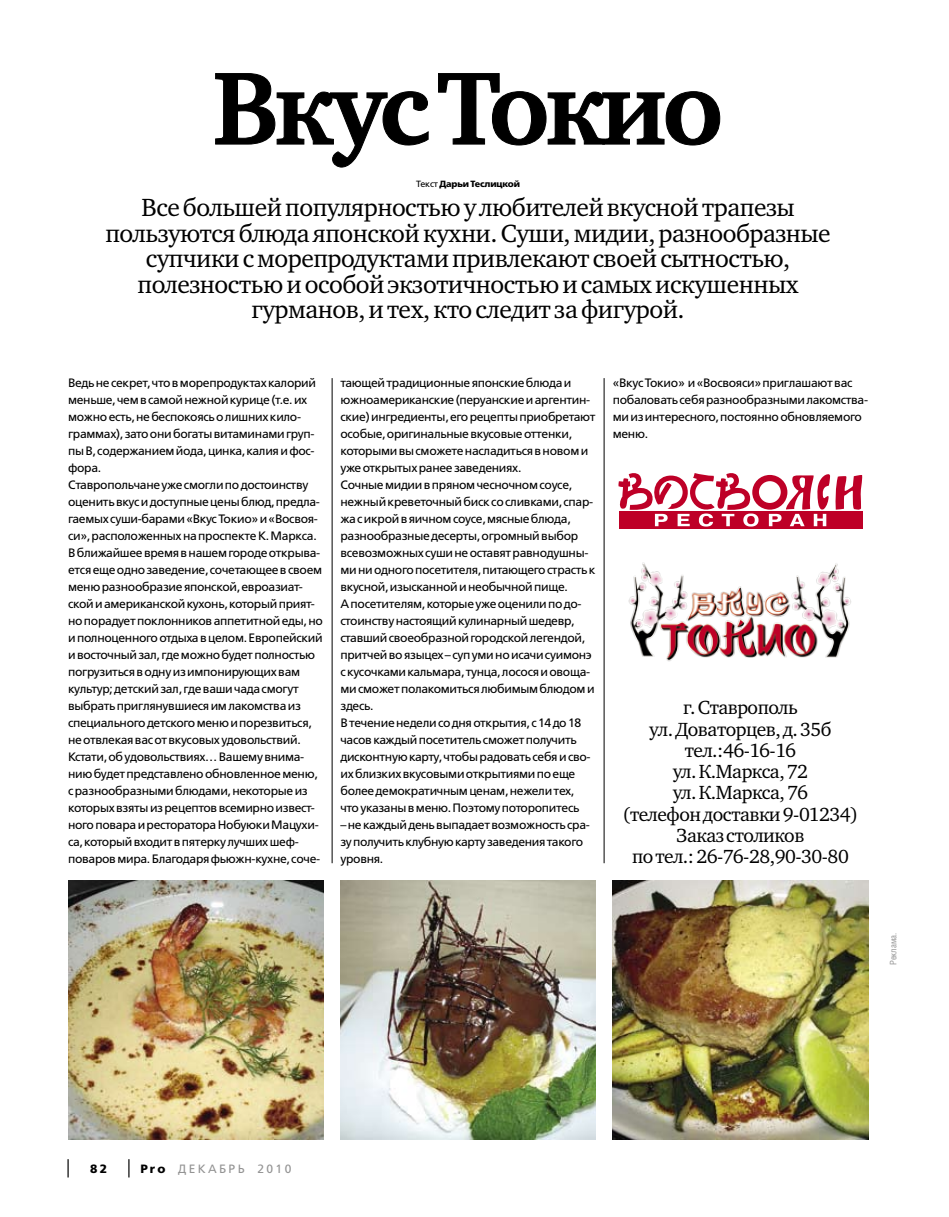
<style>
.page{position:relative;width:949px;height:1217px;background:#fff}
.page>*{position:absolute;margin:0;border:0;box-sizing:border-box;transform-origin:0 0}
.t1{font:700 105px "Charter C";letter-spacing:-.045em;color:#000}
.t2{font:25.5px/25.5px "Charter C";letter-spacing:-.02em;color:#000;text-align:center}
.t3{font:19.5px/21.3px "Charter C";letter-spacing:-.025em;color:#000;text-align:center}
.t4{font:12.15px/17px "Free Set C";letter-spacing:-.025em;color:#000}
.t5{font:12px "Free Set C";letter-spacing:.2em;color:#939393}
.t6{font:12px "Free Set Bold C";color:#000}
.t7{font:9px "Free Set Bold C";letter-spacing:-.01em;color:#000}
.t8{font:9px "Helios Cond";letter-spacing:-.005em;color:#939393}
.s1{font-family:"Free Set C"}
.s2{font-family:"Free Set Bold C";color:#000}
</style>
<div class="page">
<svg style="left:129px;top:1159px;width:1px;height:18px"></svg>
<svg style="left:68px;top:1159px;width:1px;height:18px"></svg>
<svg style="left:215px;top:73px;width:214px;height:95px"></svg>
<svg style="left:438px;top:73px;width:282px;height:73px"></svg>
<hr style="left:332px;top:378px;width:1px;height:485px;background:#000">
<hr style="left:603px;top:378px;width:1px;height:485px;background:#000">
<img style="left:612px;top:880px;width:255px;height:259px">
<img style="left:340px;top:880px;width:255px;height:259px">
<img style="left:68px;top:880px;width:255px;height:259px">
<svg style="left:835px;top:475px;width:27px;height:35px"></svg>
<div style="left:618px;top:511px;width:244px;height:17px;background:#be0027"></div>
<svg style="left:618px;top:473px;width:211px;height:53px"></svg>
<img style="left:628px;top:562px;width:223px;height:100px">
<h1 class="t1" style="left:212px;top:51px;width:512px">Вкус Токио</h1>
<p class="t7" style="left:416px;top:178px;width:105px"><span class="s1">Текст</span> Дарьи Теслицкой</p>
<p class="t2" style="left:105px;top:195px;width:726px">Все большей популярностью у любителей вкусной трапезы пользуются блюда японской кухни. Суши, мидии, разнообразные супчики с морепродуктами привлекают своей сытностью, полезностью и особой экзотичностью и самых искушенных гурманов, и тех, кто следит за фигурой.</p>
<p class="t4" style="left:68px;top:374px;width:256px">Ведь не секрет, что в морепродуктах калорий меньше, чем в самой нежной курице (т.е. их можно есть, не беспокоясь о лишних кило&shy;граммах), зато они богаты витаминами груп&shy;пы В, содержанием йода, цинка, калия и фос&shy;фора.<br>Ставропольчане уже смогли по достоинству оценить вкус и доступные цены блюд, предла&shy;гаемых суши-барами «Вкус Токио» и «Восвоя&shy;си», расположенных на проспекте К. Маркса.<br>В ближайшее время в нашем городе открыва&shy;ется еще одно заведение, сочетающее в своем меню разнообразие японской, евроазиат&shy;ской и американской кухонь, который прият&shy;но порадует поклонников аппетитной еды, но и полноценного отдыха в целом. Европейский и восточный зал, где можно будет полностью погрузиться в одну из импонирующих вам культур; детский зал, где ваши чада смогут выбрать приглянувшиеся им лакомства из специального детского меню и порезвиться, не отвлекая вас от вкусовых удовольствий.<br>Кстати, об удовольствиях… Вашему внима&shy;нию будет представлено обновленное меню, с разнообразными блюдами, некоторые из которых взяты из рецептов всемирно извест&shy;ного повара и ресторатора Нобуюки Мацухи&shy;са, который входит в пятерку лучших шеф&shy;поваров мира. Благодаря фьюжн-кухне, соче-</p>
<p class="t4" style="left:340px;top:374px;width:256px">тающей традиционные японские блюда и южноамериканские (перуанские и аргентин&shy;ские) ингредиенты, его рецепты приобретают особые, оригинальные вкусовые оттенки, которыми вы сможете насладиться в новом и уже открытых ранее заведениях.<br>Сочные мидии в пряном чесночном соусе, нежный креветочный биск со сливками, спар&shy;жа с икрой в яичном соусе, мясные блюда, разнообразные десерты, огромный выбор всевозможных суши не оставят равнодушны&shy;ми ни одного посетителя, питающего страсть к вкусной, изысканной и необычной пище.<br>А посетителям, которые уже оценили по до&shy;стоинству настоящий кулинарный шедевр, ставший своеобразной городской легендой, притчей во языцех – суп уми но исачи суимонэ с кусочками кальмара, тунца, лосося и овоща&shy;ми сможет полакомиться любимым блюдом и здесь.<br>В течение недели со дня открытия, с 14 до 18 часов каждый посетитель сможет получить дисконтную карту, чтобы радовать себя и сво&shy;их близких вкусовыми открытиями по еще более демократичным ценам, нежели тех, что указаны в меню. Поэтому поторопитесь</p>
<p class="t4" style="left:340px;top:816px;width:251px">– не каждый день выпадает возможность сра&shy;зу получить клубную карту заведения такого уровня.</p>
<p class="t4" style="left:612px;top:374px;width:257px">«Вкус Токио» и «Восвояси» приглашают вас побаловать себя разнообразными лакомства&shy;ми из интересного, постоянно обновляемого меню.</p>
<h3 class="t3" style="left:622px;top:697px;width:237px">г. Ставрополь<br>ул. Доваторцев, д. 35б тел.:46-16-16<br>ул. К.Маркса, 72<br>ул. К.Маркса, 76<br>(телефон доставки 9-01234)<br>Заказ столиков<br>по тел.: 26-76-28,90-30-80</h3>
<p class="t8" style="left:887px;top:965px;width:34px;rotate:-90deg">Реклама.</p>
<p class="t6" style="left:90px;top:1161px;width:19px">82</p>
<p class="t5" style="left:140px;top:1161px;width:152px"><span class="s2">Pro</span> ДЕКАБРЬ 2010</p>
</div>
